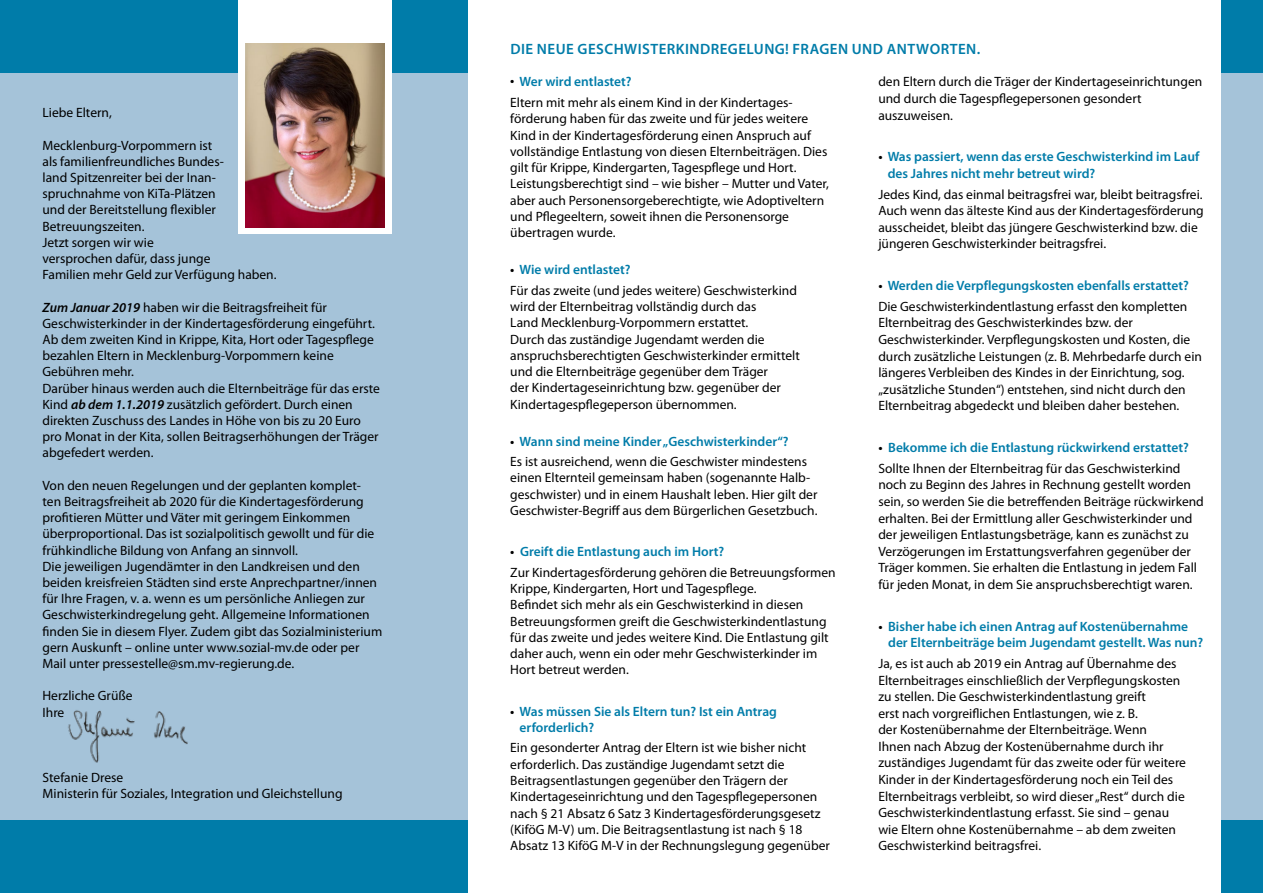
<style>
.page{position:relative;width:1263px;height:893px;background:#a5c3d9}
.page>*{position:absolute;margin:0;border:0;box-sizing:border-box;transform-origin:0 0}
.t1{font:600 15px "Myriad Pro";letter-spacing:.03em;color:#007ca9}
.t2{font:13.5px/16.2px "Myriad Pro";color:#000}
.t3{font:600 13.5px/16.6px "Myriad Pro";color:#007ca9}
.s1{font-weight:600;font-style:italic}
.s2{font-weight:600}
.s3{font-weight:600;color:#007ca9}
.s4{color:#000}
</style>
<div class="page">
<div style="left:0;top:0;width:1263px;height:72px;background:#007ca9"></div>
<div style="left:0;top:821px;width:1263px;height:72px;background:#007ca9"></div>
<img style="left:68px;top:710px;width:120px;height:53px">
<div style="left:468px;top:0;width:752px;height:893px;background:#fff"></div>
<div style="left:238px;top:0;width:153px;height:234px;background:#fff"></div>
<img style="left:245px;top:44px;width:139px;height:183px">
<p class="t2" style="left:43px;top:105px;width:71px">Liebe Eltern,</p>
<p class="t2" style="left:43px;top:137px;width:236px">Mecklenburg-Vorpommern ist<br>als familienfreundliches Bundes-<br>land Spitzenreiter bei der Inan&shy;spruchnahme von KiTa-Plätzen<br>und der Bereitstellung flexibler<br>Betreuungszeiten.<br>Jetzt sorgen wir wie<br>versprochen dafür, dass junge<br>Familien mehr Geld zur Verfügung haben.</p>
<p class="t2" style="left:43px;top:299px;width:339px"><span class="s1">Zum Januar 2019</span> haben wir die Beitragsfreiheit für Geschwisterkinder in der Kindertagesförderung eingeführt.<br>Ab dem zweiten Kind in Krippe, Kita, Hort oder Tagespflege bezahlen Eltern in Mecklenburg-Vorpommern keine Gebühren mehr.<br>Darüber hinaus werden auch die Elternbeiträge für das erste Kind <span class="s1">ab dem 1.1.2019</span> zusätzlich gefördert. Durch einen direkten Zuschuss des Landes in Höhe von bis zu 20 Euro pro Monat in der Kita, sollen Beitragserhöhungen der Träger abgefedert werden.</p>
<p class="t2" style="left:43px;top:477px;width:341px">Von den neuen Regelungen und der geplanten komplet&shy;ten Beitragsfreiheit ab 2020 für die Kindertagesförderung profitieren Mütter und Väter mit geringem Einkommen überproportional. Das ist sozialpolitisch gewollt und für die frühkindliche Bildung von Anfang an sinnvoll.<br>Die jeweiligen Jugendämter in den Landkreisen und den beiden kreisfreien Städten sind erste Anprechpartner/innen für Ihre Fragen, v. a. wenn es um persönliche Anliegen zur Geschwisterkindregelung geht. Allgemeine Informationen finden Sie in diesem Flyer. Zudem gibt das Sozialministerium gern Auskunft – online unter www.sozial-mv.de oder per Mail unter pressestelle@sm.mv-regierung.de.</p>
<p class="t2" style="left:43px;top:688px;width:92px">Herzliche Grüße<br>Ihre</p>
<p class="t2" style="left:43px;top:769px;width:301px">Stefanie Drese<br>Ministerin für Soziales, Integration und Gleichstellung</p>
<p class="t1" style="left:510px;top:40px;width:471px">DIE NEUE GESCHWISTERKINDREGELUNG! FRAGEN UND ANTWORTEN.</p>
<p class="t2" style="left:510px;top:72px;width:283px;line-height:20.5px"><span class="s2">•</span> <span class="s3">Wer wird entlastet?<br></span>Eltern mit mehr als einem Kind in der Kindertages-</p>
<p class="t2" style="left:510px;top:111px;width:320px">förderung haben für das zweite und für jedes weitere Kind in der Kindertagesförderung einen Anspruch auf vollständige Entlastung von diesen Elternbeiträgen. Dies gilt für Krippe, Kindergarten, Tagespflege und Hort.<br>Leistungsberechtigt sind – wie bisher – Mutter und Vater, aber auch Personensorgeberechtigte, wie Adoptiveltern und Pflegeeltern, soweit ihnen die Personensorge übertragen wurde.</p>
<p class="t2" style="left:510px;top:260px;width:288px;line-height:20.5px"><span class="s2">•</span> <span class="s3">Wie wird entlastet?<br></span>Für das zweite (und jedes weitere) Geschwisterkind</p>
<p class="t2" style="left:510px;top:299px;width:291px">wird der Elternbeitrag vollständig durch das<br>Land Mecklenburg-Vorpommern erstattet.<br>Durch das zuständige Jugendamt werden die anspruchsberechtigten Geschwisterkinder ermittelt und die Elternbeiträge gegenüber dem Träger<br>der Kindertageseinrichtung bzw. gegenüber der Kindertagespflegeperson übernommen.</p>
<p class="t2" style="left:510px;top:431px;width:298px;line-height:20.5px"><span class="s2">•</span> <span class="s3">Wann sind meine Kinder „Geschwisterkinder“?<br></span>Es ist ausreichend, wenn die Geschwister mindestens</p>
<p class="t2" style="left:510px;top:470px;width:309px">einen Elternteil gemeinsam haben (sogenannte Halb&shy;geschwister) und in einem Haushalt leben. Hier gilt der<br>Geschwister-Begriff aus dem Bürgerlichen Gesetzbuch.</p>
<p class="t2" style="left:510px;top:542px;width:327px;line-height:20.5px"><span class="s2">•</span> <span class="s3">Greift die Entlastung auch im Hort?<br></span>Zur Kindertagesförderung gehören die Betreuungsformen</p>
<p class="t2" style="left:510px;top:580px;width:320px">Krippe, Kindergarten, Hort und Tagespflege.<br>Befindet sich mehr als ein Geschwisterkind in diesen Betreuungsformen greift die Geschwisterkindentlastung für das zweite und jedes weitere Kind. Die Entlastung gilt daher auch, wenn ein oder mehr Geschwisterkinder im Hort betreut werden.</p>
<p class="t3" style="left:520px;top:703px;width:259px;text-indent:-9px"><span class="s4">•</span> Was müssen Sie als Eltern tun? Ist ein Antrag erforderlich?</p>
<p class="t2" style="left:510px;top:740px;width:321px">Ein gesonderter Antrag der Eltern ist wie bisher nicht erforderlich. Das zuständige Jugendamt setzt die Beitragsentlastungen gegenüber den Trägern der Kindertageseinrichtung und den Tagespflegepersonen nach § 21 Absatz 6 Satz 3 Kindertagesförderungsgesetz (KiföG M-V) um. Die Beitragsentlastung ist nach § 18<br>Absatz 13 KiföG M-V in der Rechnungslegung gegenüber</p>
<p class="t2" style="left:878px;top:74px;width:325px;line-height:16.6px">den Eltern durch die Träger der Kindertageseinrichtungen und durch die Tagespflegepersonen gesondert auszuweisen.</p>
<p class="t3" style="left:888px;top:149px;width:313px;text-indent:-9px"><span class="s4">•</span> Was passiert, wenn das erste Geschwisterkind im Lauf des Jahres nicht mehr betreut wird?</p>
<p class="t2" style="left:878px;top:186px;width:327px;line-height:16.6px">Jedes Kind, das einmal beitragsfrei war, bleibt beitragsfrei.<br>Auch wenn das älteste Kind aus der Kindertagesförderung ausscheidet, bleibt das jüngere Geschwisterkind bzw. die jüngeren Geschwisterkinder beitragsfrei.</p>
<p class="t2" style="left:878px;top:275px;width:312px;line-height:20.9px"><span class="s2">•</span> <span class="s3">Werden die Verpflegungskosten ebenfalls erstattet?<br></span>Die Geschwisterkindentlastung erfasst den kompletten</p>
<p class="t2" style="left:878px;top:315px;width:325px;line-height:16.6px">Elternbeitrag des Geschwisterkindes bzw. der Geschwisterkinder. Verpflegungskosten und Kosten, die durch zusätzliche Leistungen (z. B. Mehrbedarfe durch ein längeres Verbleiben des Kindes in der Einrichtung, sog. „zusätzliche Stunden“) entstehen, sind nicht durch den Elternbeitrag abgedeckt und bleiben daher bestehen.</p>
<p class="t2" style="left:878px;top:437px;width:312px;line-height:20.9px"><span class="s2">•</span> <span class="s3">Bekomme ich die Entlastung rückwirkend erstattet?<br></span>Sollte Ihnen der Elternbeitrag für das Geschwisterkind</p>
<p class="t2" style="left:878px;top:477px;width:327px;line-height:16.6px">noch zu Beginn des Jahres in Rechnung gestellt worden sein, so werden Sie die betreffenden Beiträge rückwirkend erhalten. Bei der Ermittlung aller Geschwisterkinder und der jeweiligen Entlastungsbeträge, kann es zunächst zu Verzögerungen im Erstattungsverfahren gegenüber der Träger kommen. Sie erhalten die Entlastung in jedem Fall für jeden Monat, in dem Sie anspruchsberechtigt waren.</p>
<p class="t3" style="left:888px;top:618px;width:317px;text-indent:-10px"><span class="s4">•</span> Bisher habe ich einen Antrag auf Kostenübernahme der Elternbeiträge beim Jugendamt gestellt. Was nun?</p>
<p class="t2" style="left:878px;top:655px;width:309px;line-height:16.6px">Ja, es ist auch ab 2019 ein Antrag auf Übernahme des Elternbeitrages einschließlich der Verpflegungskosten zu stellen. Die Geschwisterkindentlastung greift<br>erst nach vorgreiflichen Entlastungen, wie z. B.<br>der Kostenübernahme der Elternbeiträge. Wenn<br>Ihnen nach Abzug der Kostenübernahme durch ihr zuständiges Jugendamt für das zweite oder für weitere Kinder in der Kindertagesförderung noch ein Teil des Elternbeitrags verbleibt, so wird dieser „Rest“ durch die Geschwisterkindentlastung erfasst. Sie sind – genau wie Eltern ohne Kostenübernahme – ab dem zweiten Geschwisterkind beitragsfrei.</p>
</div>
